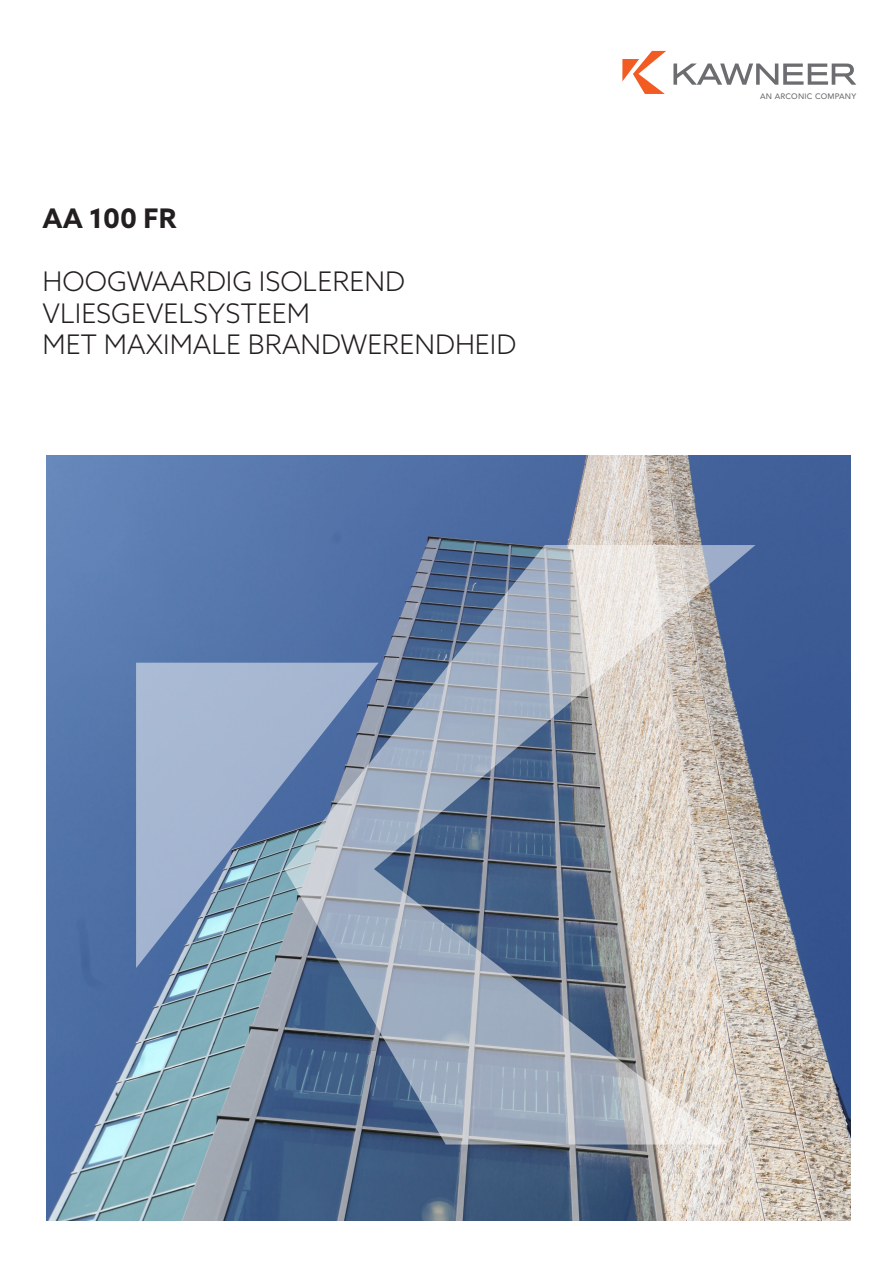
<style>
.page{position:relative;width:893px;height:1263px;background:#fff}
.page>*{position:absolute;margin:0;border:0;box-sizing:border-box;transform-origin:0 0}
.t1{font:300 27px "Azo Sans";color:#231f20}
.t2{font:700 27px "Azo Sans";color:#231f20}
.t3{font:500 7.8px "Avenir";letter-spacing:.025em;color:#6c6d70}
</style>
<div class="page">
<svg style="left:622px;top:51px;width:44px;height:43px"></svg>
<svg style="left:673px;top:64px;width:183px;height:21px"></svg>
<img style="left:47px;top:455px;width:803px;height:765px">
<svg style="left:136px;top:545px;width:619px;height:599px;background:#8f9eb1"></svg>
<p class="t2" style="left:43px;top:201px;width:135px">AA 100 FR</p>
<p class="t1" style="left:43px;top:264px;width:364px">HOOGWAARDIG ISOLEREND</p>
<p class="t1" style="left:43px;top:296px;width:269px">VLIESGEVELSYSTEEM</p>
<p class="t1" style="left:43px;top:327px;width:475px">MET MAXIMALE BRANDWERENDHEID</p>
<p class="t3" style="left:760px;top:90px;width:97px">AN ARCONIC COMPANY</p>
</div>
